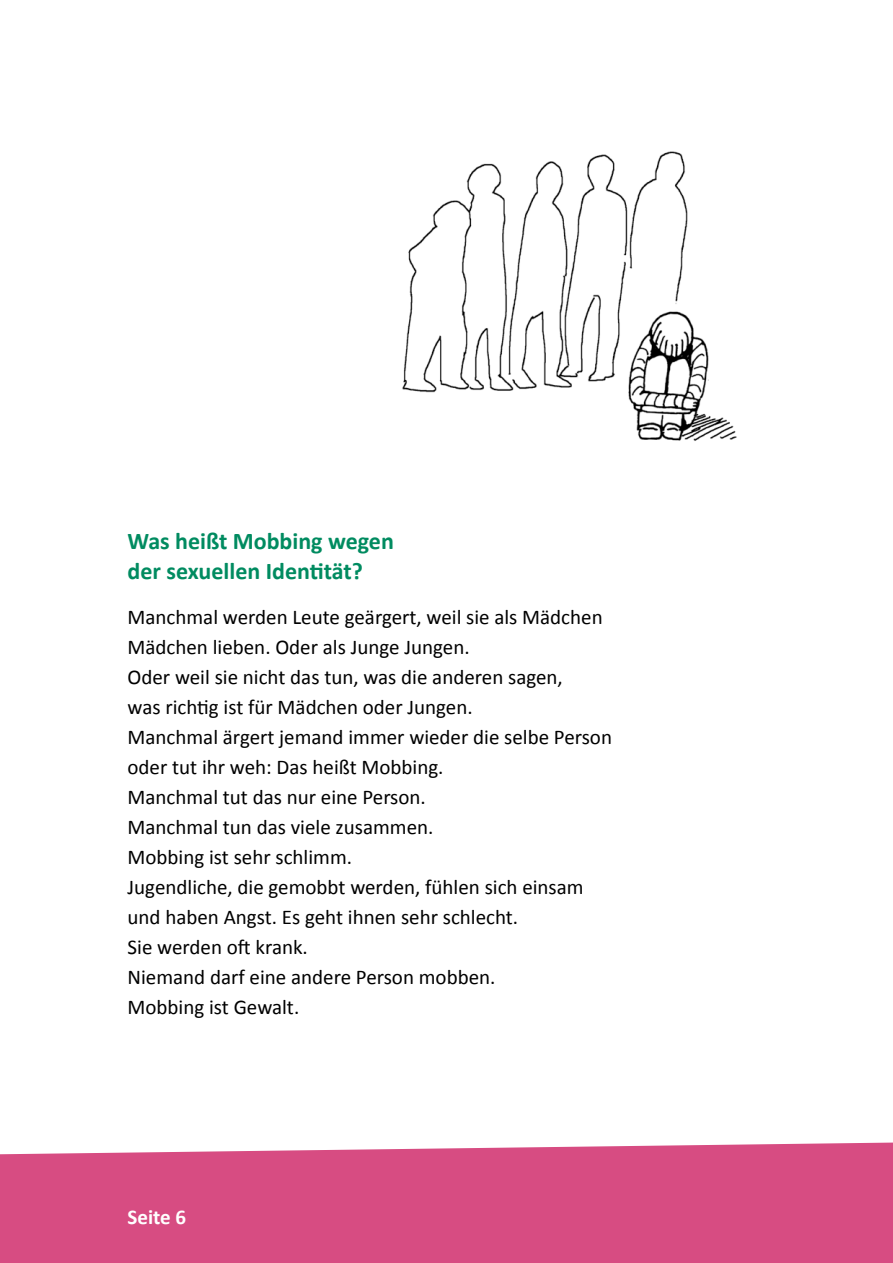
<style>
.page{position:relative;width:893px;height:1263px;background:#fff}
.page>*{position:absolute;margin:0;border:0;box-sizing:border-box;transform-origin:0 0}
.t1{font:700 24px/30px "Calibri";color:#008b60}
.Haupttext{font:21px/30px "Calibri";color:#000}
.t2{font:700 21px "Calibri";color:#fff}
</style>
<div class="page">
<img style="left:402px;top:151px;width:335px;height:290px">
<div style="left:0;top:1142px;width:893px;height:121px;background:#d74c82"></div>
<h3 class="t1" style="left:128px;top:526px;width:268px">Was heißt Mobbing wegen der sexuellen Identität?</h3>
<p class="Haupttext" style="left:128px;top:602px;width:486px">Manchmal werden Leute geärgert, weil sie als Mädchen Mädchen lieben. Oder als Junge Jungen.<br>Oder weil sie nicht das tun, was die anderen sagen,<br>was richtig ist für Mädchen oder Jungen.<br>Manchmal ärgert jemand immer wieder die selbe Person oder tut ihr weh: Das heißt Mobbing.<br>Manchmal tut das nur eine Person.<br>Manchmal tun das viele zusammen.<br>Mobbing ist sehr schlimm.<br>Jugendliche, die gemobbt werden, fühlen sich einsam und haben Angst. Es geht ihnen sehr schlecht.<br>Sie werden oft krank.<br>Niemand darf eine andere Person mobben.<br>Mobbing ist Gewalt.</p>
<p class="t2" style="left:128px;top:1203px;width:60px">Seite 6</p>
</div>
